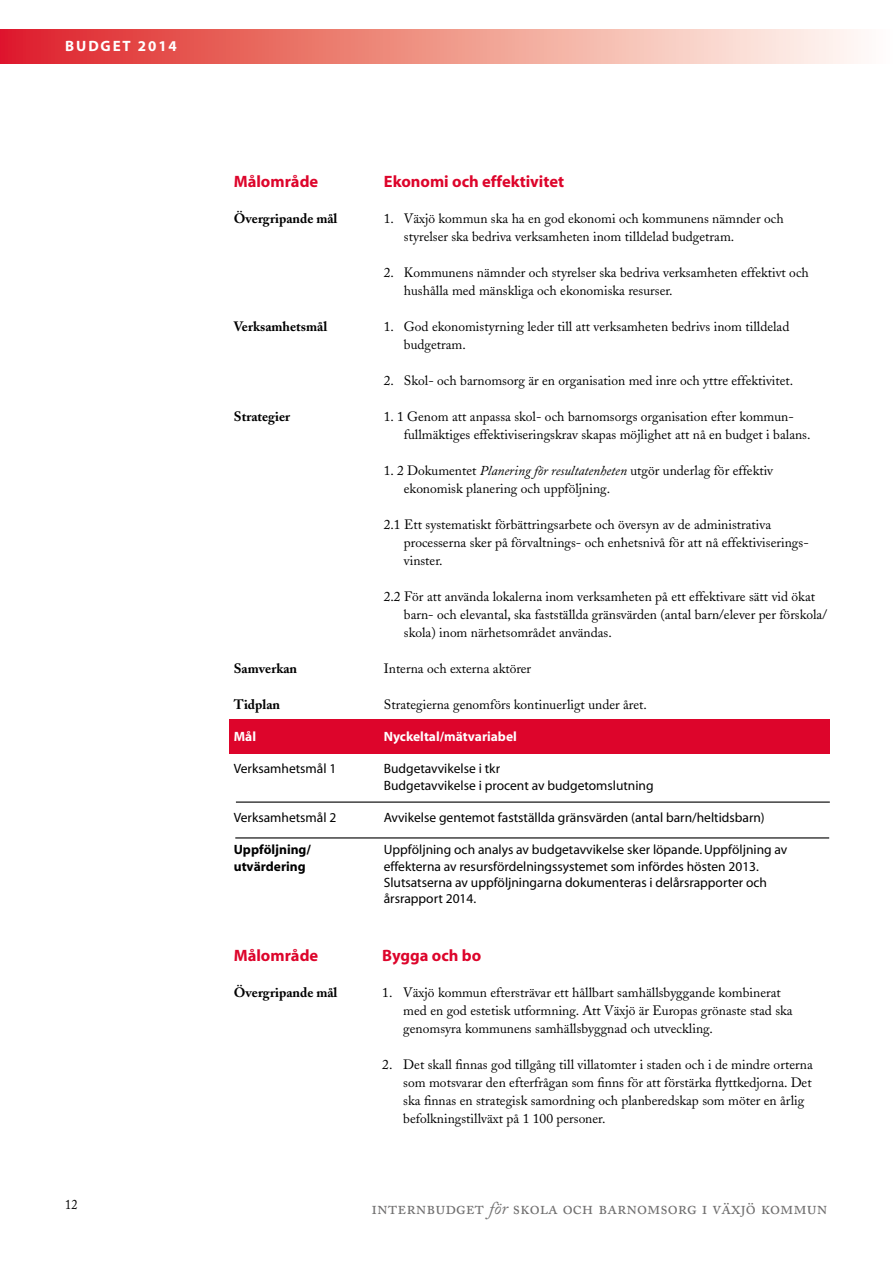
<style>
.page{position:relative;width:893px;height:1263px;background:#fff}
.page>*{position:absolute;margin:0;border:0;box-sizing:border-box;transform-origin:0 0}
.t1{font:18px "Adobe Caslon Regular SC";color:#706f6f}
.t2{font:700 16.5px "Myriad";color:#dd052b}
.t3{font:700 15px "Myriad";letter-spacing:.125em;color:#fff}
.t4{font:13.5px/18px "Adobe Caslon";color:#000}
.t5{font:13.5px/16.2px "Myriad";color:#000}
.t6{font:700 13.5px "Adobe Caslon";color:#000}
.t7{font:700 13.5px "Myriad";color:#fff}
.t8{font:700 13.5px "Myriad";color:#000}
.t9{font:13.5px "Adobe Caslon";color:#000;scale:.9 1}
.s1{font-style:italic}
.s2{font-family:"Adobe Caslon";font-style:italic}
</style>
<div class="page">
<div style="left:0;top:29px;width:893px;height:35px;background:linear-gradient(to right,#de2423,#fffff9)"></div>
<div style="left:229px;top:719px;width:601px;height:35px;background:#dd052b"></div>
<hr style="left:236px;top:801px;width:594px;height:2px;background:#000">
<hr style="left:235px;top:837px;width:594px;height:1px;background:#000">
<p class="t3" style="left:65px;top:38px;width:23px">budg</p>
<p class="t3" style="left:113px;top:38px;width:66px">et 2014</p>
<p class="t2" style="left:234px;top:172px;width:124px">Målområde E</p>
<p class="t2" style="left:393px;top:172px;width:173px">konomi och effektivitet</p>
<p class="t6" style="left:234px;top:210px;width:105px">Övergripande mål</p>
<p class="t4" style="left:404px;top:209px;width:381px;text-indent:-20px">1. Växjö kommun ska ha en god ekonomi och kommunens nämnder och styrelser ska bedriva verksamheten inom tilldelad budgetram.</p>
<p class="t4" style="left:404px;top:263px;width:406px;text-indent:-20px">2. Kommunens nämnder och styrelser ska bedriva verksamheten effektivt och hushålla med mänskliga och ekonomiska resurser.</p>
<p class="t6" style="left:234px;top:318px;width:95px">Verksamhetsmål</p>
<p class="t4" style="left:404px;top:317px;width:387px;text-indent:-20px">1. God ekonomistyrning leder till att verksamheten bedrivs inom tilldelad budgetram.</p>
<p class="t4" style="left:384px;top:371px;width:411px">2. Skol- och barnomsorg är en organisation med inre och yttre effektivitet.</p>
<p class="t6" style="left:234px;top:408px;width:58px">Strategier</p>
<p class="t4" style="left:404px;top:407px;width:408px;text-indent:-20px">1. 1 Genom att anpassa skol- och barnomsorgs organisation efter kommun&shy;fullmäktiges effektiviseringskrav skapas möjlighet att nå en budget i balans.</p>
<p class="t4" style="left:404px;top:461px;width:371px;text-indent:-20px">1. 2 Dokumentet <span class="s1">Planering för resultatenheten</span> utgör underlag för effektiv ekonomisk planering och uppföljning.</p>
<p class="t4" style="left:404px;top:515px;width:406px;text-indent:-20px">2.1 Ett systematiskt förbättringsarbete och översyn av de administrativa processerna sker på förvaltnings- och enhetsnivå för att nå effektiviserings&shy;vinster.</p>
<p class="t4" style="left:404px;top:587px;width:425px;text-indent:-20px">2.2 För att använda lokalerna inom verksamheten på ett effektivare sätt vid ökat barn- och elevantal, ska fastställda gränsvärden (antal barn/elever per förskola/ skola) inom närhetsområdet användas.</p>
<p class="t6" style="left:234px;top:660px;width:65px">Samverkan</p>
<p class="t4" style="left:384px;top:659px;width:149px">Interna och externa aktörer</p>
<p class="t6" style="left:234px;top:696px;width:48px">Tidplan</p>
<p class="t4" style="left:384px;top:695px;width:265px">Strategierna genomförs kontinuerligt under året.</p>
<p class="t7" style="left:234px;top:729px;width:24px">Mål</p>
<p class="t7" style="left:384px;top:729px;width:135px">Nyckeltal/mätvariabel</p>
<p class="t5" style="left:234px;top:761px;width:104px">Verksamhetsmål 1</p>
<p class="t5" style="left:384px;top:761px;width:271px">Budgetavvikelse i tkr<br>Budgetavvikelse i procent av budgetomslutning</p>
<p class="t5" style="left:234px;top:810px;width:104px">Verksamhetsmål 2</p>
<p class="t5" style="left:384px;top:810px;width:382px">Avvikelse gentemot fastställda gränsvärden (antal barn/heltidsbarn)</p>
<p class="t8" style="left:234px;top:843px;width:79px">Uppföljning/</p>
<p class="t5" style="left:384px;top:842px;width:405px">Uppföljning och analys av budgetavvikelse sker löpande. Uppföljning av</p>
<p class="t8" style="left:234px;top:859px;width:73px">utvärdering</p>
<p class="t5" style="left:384px;top:858px;width:385px">effekterna av resursfördelningssystemet som infördes hösten 2013.<br>Slutsatserna av uppföljningarna dokumenteras i delårsrapporter och årsrapport 2014.</p>
<p class="t2" style="left:234px;top:946px;width:124px">Målområde B</p>
<p class="t2" style="left:392px;top:946px;width:91px">ygga och bo</p>
<p class="t6" style="left:234px;top:984px;width:105px">Övergripande mål</p>
<p class="t4" style="left:403px;top:983px;width:391px;text-indent:-21px">1. Växjö kommun eftersträvar ett hållbart samhällsbyggande kombinerat med en god estetisk utformning. Att Växjö är Europas grönaste stad ska genomsyra kommunens samhällsbyggnad och utveckling.</p>
<p class="t4" style="left:403px;top:1055px;width:411px;text-indent:-21px">2. Det skall finnas god tillgång till villatomter i staden och i de mindre orterna som motsvarar den efterfrågan som finns för att förstärka flyttkedjorna. Det ska finnas en strategisk samordning och planberedskap som möter en årlig befolkningstillväxt på 1 100 personer.</p>
<p class="t9" style="left:65px;top:1196px;width:15px">12</p>
<h1 class="t1" style="left:371px;top:1197px;width:458px">internbudget <span class="s2">för</span> skola och barnomsorg i växjö kommun</h1>
</div>
